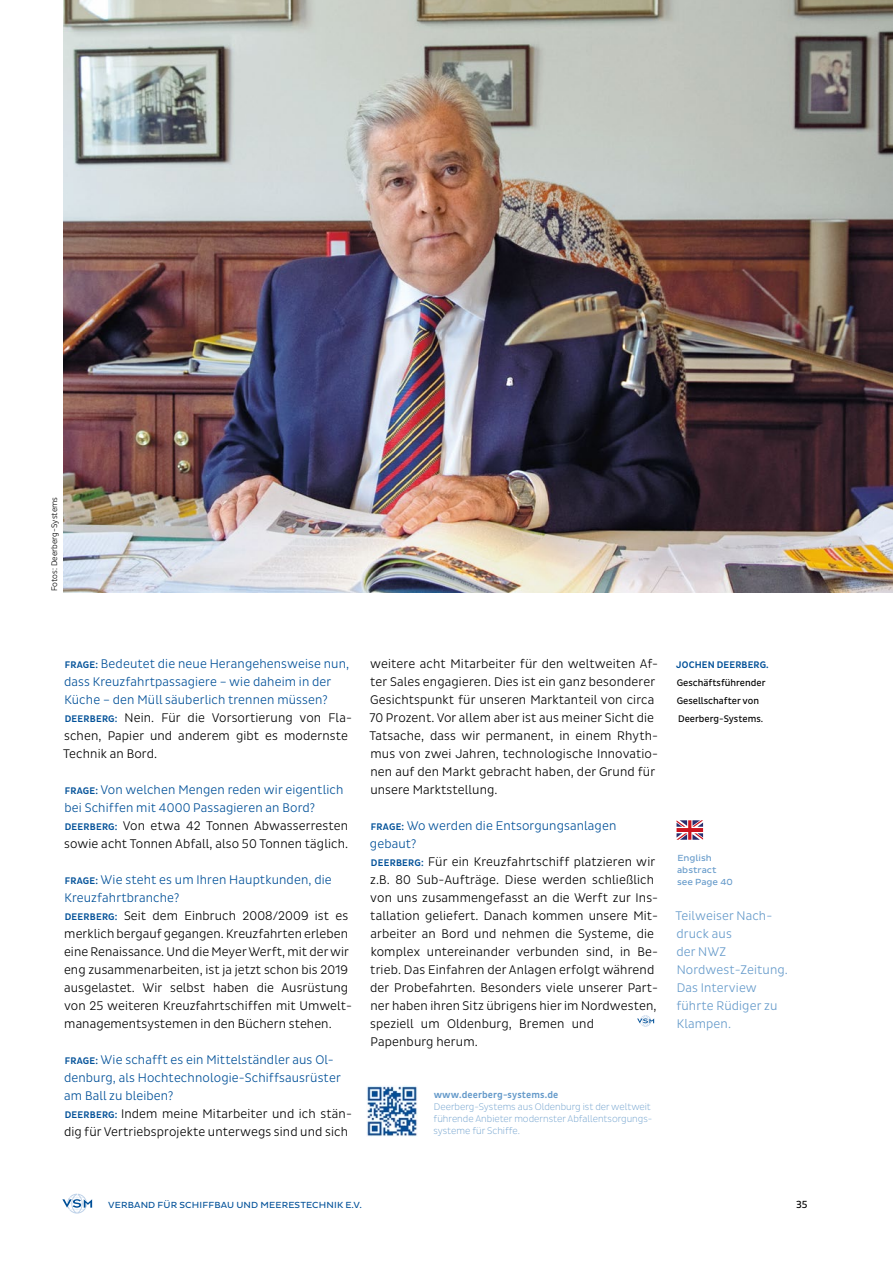
<style>
.page{position:relative;width:893px;height:1263px;background:#fff}
.page>*{position:absolute;margin:0;border:0;box-sizing:border-box;transform-origin:0 0}
.t1{font:300 12.75px/18px "Pluto Sans Cond";letter-spacing:.01em;color:#000}
.t2{font:300 12.75px/18px "Pluto Sans Cond";letter-spacing:.01em;color:#005098}
.t3{font:300 12.75px/18px "Pluto Sans Cond";letter-spacing:.01em;color:#659aca}
.t4{font:10.5px "Pluto Sans Cond";color:#000}
.t5{font:300 9.75px/12px "Pluto Sans Cond Ex";color:#659aca}
.t6{font:9.75px/18px "Pluto Sans Cond";color:#000}
.t7{font:500 9.75px "Pluto Sans Cond";letter-spacing:.01em;color:#659aca}
.t8{font:500 9.75px "Pluto Sans Cond";letter-spacing:.015em;color:#005098}
.t9{font:9px "Pluto Sans";letter-spacing:.015em;color:#005098}
.t10{font:9px/12px "Pluto Sans";color:#659aca}
.t11{font:300 8.25px "Pluto Sans Cond";color:#000}
.s1{font-weight:500;font-size:9.75px}
.s2{color:#000}
.s3{font-weight:500;font-size:9.75px;color:#005098}
.s4{color:#005098}
</style>
<div class="page">
<img style="left:64px;top:0;width:829px;height:592px">
<img style="left:367px;top:1086px;width:50px;height:51px">
<svg style="left:637px;top:1015px;width:17px;height:12px"></svg>
<svg style="left:676px;top:820px;width:27px;height:20px"></svg>
<svg style="left:62px;top:1194px;width:30px;height:19px"></svg>
<p class="t11" style="left:50px;top:591px;width:96px;rotate:-90deg">Fotos: Deerberg-Systems</p>
<p class="t2" style="left:63px;top:654px;width:290px"><span class="s1">FRAGE:</span> Bedeutet die neue Herangehensweise nun, dass Kreuzfahrtpassagiere – wie daheim in der Küche – den Müll säuberlich trennen müssen?<br><span class="s1">DEERBERG:</span> <span class="s2">Nein. Für die Vorsortierung von Fla&shy;schen, Papier und anderem gibt es modernste Technik an Bord.</span></p>
<p class="t1" style="left:64px;top:780px;width:286px"><span class="s3">FRAGE:</span> <span class="s4">Von welchen Mengen reden wir eigentlich bei Schiffen mit 4000 Passagieren an Bord?<br></span><span class="s3">DEERBERG:</span> Von etwa 42 Tonnen Abwasserresten sowie acht Tonnen Abfall, also 50 Tonnen täglich.</p>
<p class="t1" style="left:64px;top:870px;width:289px"><span class="s3">FRAGE:</span> <span class="s4">Wie steht es um Ihren Hauptkunden, die Kreuzfahrtbranche?<br></span><span class="s3">DEERBERG:</span> Seit dem Einbruch 2008/2009 ist es merklich bergauf gegangen. Kreuzfahrten erleben eine Renaissance. Und die Meyer Werft, mit der wir eng zusammenarbeiten, ist ja jetzt schon bis 2019 ausgelastet. Wir selbst haben die Ausrüstung von 25 weiteren Kreuzfahrtschiffen mit Umwelt&shy;managementsystemen in den Büchern stehen.</p>
<p class="t2" style="left:64px;top:1050px;width:289px"><span class="s1">FRAGE:</span> Wie schafft es ein Mittelständler aus Ol&shy;denburg, als Hochtechnologie-Schiffsausrüster am Ball zu bleiben?<br><span class="s1">DEERBERG:</span> <span class="s2">Indem meine Mitarbeiter und ich stän&shy;dig für Vertriebsprojekte unterwegs sind und sich</span></p>
<p class="t1" style="left:369px;top:654px;width:290px">weitere acht Mitarbeiter für den weltweiten Af&shy;ter Sales engagieren. Dies ist ein ganz besonderer Gesichtspunkt für unseren Marktanteil von circa 70 Prozent. Vor allem aber ist aus meiner Sicht die Tatsache, dass wir permanent, in einem Rhyth&shy;mus von zwei Jahren, technologische Innovatio&shy;nen auf den Markt gebracht haben, der Grund für unsere Marktstellung.</p>
<p class="t1" style="left:370px;top:816px;width:290px"><span class="s3">FRAGE:</span> <span class="s4">Wo werden die Entsorgungsanlagen gebaut?<br></span><span class="s3">DEERBERG:</span> Für ein Kreuzfahrtschiff platzieren wir z.B. 80 Sub-Aufträge. Diese werden schließlich von uns zusammengefasst an die Werft zur Ins&shy;tallation geliefert. Danach kommen unsere Mit&shy;arbeiter an Bord und nehmen die Systeme, die komplex untereinander verbunden sind, in Be&shy;trieb. Das Einfahren der Anlagen erfolgt während der Probefahrten. Besonders viele unserer Part&shy;ner haben ihren Sitz übrigens hier im Nordwesten, speziell um Oldenburg, Bremen und Papenburg herum.</p>
<p class="t7" style="left:434px;top:1089px;width:126px">www.deerberg-systems.de</p>
<p class="t5" style="left:433px;top:1100px;width:220px">Deerberg-Systems aus Oldenburg ist der weltweit führende Anbieter modernster Abfallentsorgungs&shy;systeme für Schiffe.</p>
<p class="t8" style="left:676px;top:659px;width:94px">JOCHEN DEERBERG.</p>
<p class="t6" style="left:677px;top:673px;width:90px">Geschäftsführender<br>Gesellschafter von<br>Deerberg-Systems.</p>
<p class="t10" style="left:677px;top:852px;width:57px">English abstract see Page 40</p>
<p class="t3" style="left:675px;top:906px;width:114px">Teilweiser Nach&shy;druck aus<br>der NWZ<br>Nordwest-Zeitung.<br>Das Interview führte Rüdiger zu<br>Klampen.</p>
<p class="t9" style="left:108px;top:1199px;width:255px">VERBAND FÜR SCHIFFBAU UND MEERESTECHNIK E.V.</p>
<p class="t4" style="left:796px;top:1198px;width:13px">35</p>
</div>
